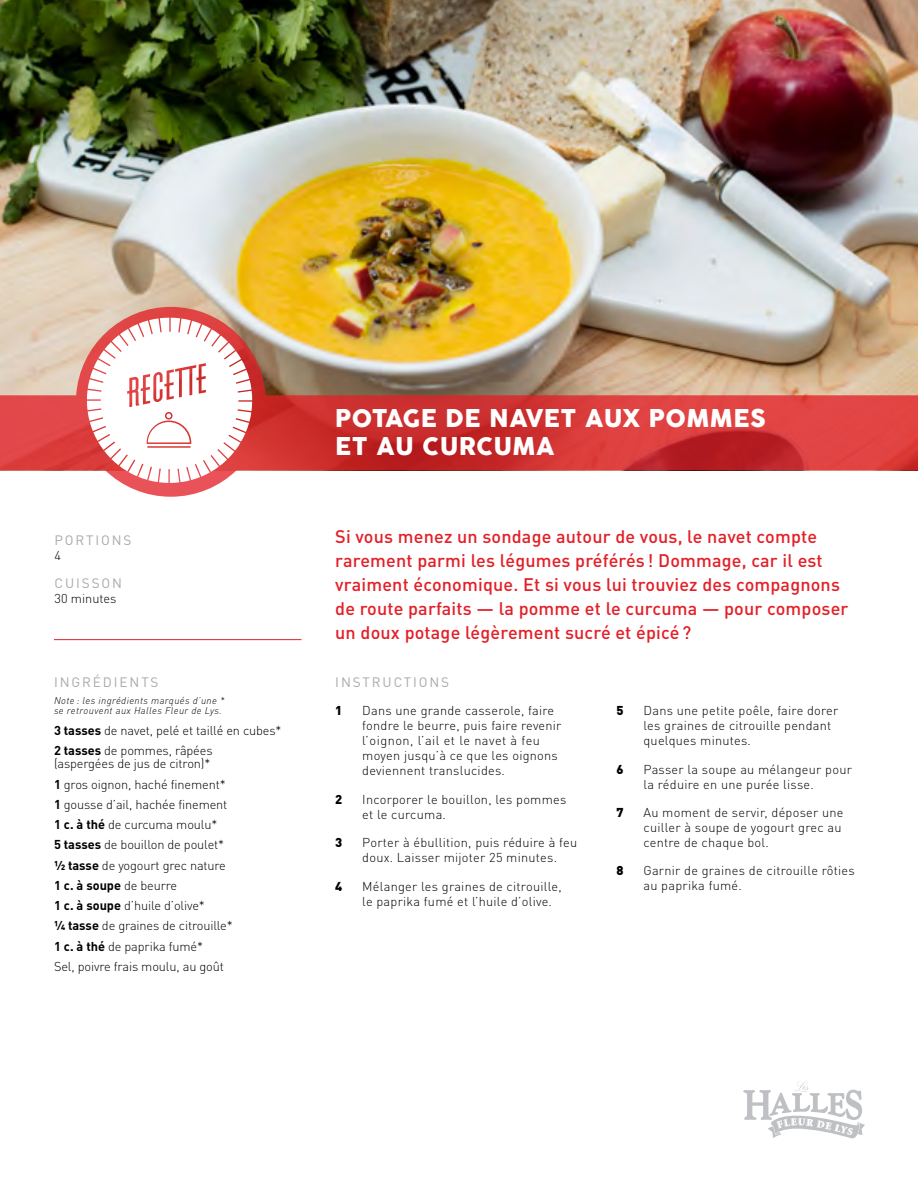
<style>
.page{position:relative;width:918px;height:1188px;background:#fff}
.page>*{position:absolute;margin:0;border:0;box-sizing:border-box;transform-origin:0 0}
.t1{font:24px/28.5px "COCOGOOSE";letter-spacing:.02em;color:#fff}
.t2{font:500 18px/24px "DINOT";letter-spacing:.01em;color:#e31f27}
.t3{font:13.5px "DINOT";letter-spacing:.14em;color:#a7a9ac}
.t4{font:300 12.75px/15px "DINOT";letter-spacing:.02em;color:#000}
.t5{font:300 12.75px/20.2px "DINOT";letter-spacing:-.01em;color:#000}
.t6{font:300 12.75px "DINOT";color:#000}
.t7{font:900 12.75px "DINOT";color:#000}
.t8{font:italic 300 9.75px/10.5px "DINOT";letter-spacing:.04em;color:#000}
.s1{font-weight:700}
</style>
<div class="page">
<img style="left:0;top:0;width:918px;height:307px">
<img style="left:0;top:307px;width:918px;height:190px">
<svg style="left:743px;top:1081px;width:122px;height:57px"></svg>
<hr style="left:54px;top:639px;width:248px;height:1px;background:#e31f27">
<svg style="left:87px;top:318px;width:165px;height:165px"></svg>
<p class="t3" style="left:55px;top:531px;width:78px">PORTIONS</p>
<p class="t4" style="left:55px;top:547px;width:8px">4</p>
<p class="t3" style="left:55px;top:575px;width:69px">CUISSON</p>
<p class="t6" style="left:55px;top:591px;width:63px">30 minutes</p>
<p class="t3" style="left:54px;top:673px;width:106px">INGRÉDIENTS</p>
<p class="t8" style="left:54px;top:695px;width:172px">Note : les ingrédients marqués d’une * se retrouvent aux Halles Fleur de Lys.</p>
<p class="t5" style="left:54px;top:720px;width:229px"><span class="s1">3 tasses</span> de navet, pelé et taillé en cubes*<br><span class="s1">2 tasses</span> de pommes, râpées</p>
<p class="t5" style="left:54px;top:753px;width:180px">(aspergées de jus de citron)*<br><span class="s1">1</span> gros oignon, haché finement*<br><span class="s1">1</span> gousse d’ail, hachée finement<br><span class="s1">1 c. à thé</span> de curcuma moulu*<br><span class="s1">5 tasses</span> de bouillon de poulet* <span class="s1">½ tasse</span> de yogourt grec nature<br><span class="s1">1 c. à soupe</span> de beurre<br><span class="s1">1 c. à soupe</span> d’huile d’olive*<br><span class="s1">¼ tasse</span> de graines de citrouille*<br><span class="s1">1 c. à thé</span> de paprika fumé*<br>Sel, poivre frais moulu, au goût</p>
<h1 class="t1" style="left:335px;top:404px;width:432px">POTAGE DE NAVET AUX POMMES<br>ET AU CURCUMA</h1>
<p class="t2" style="left:335px;top:524px;width:515px">Si vous menez un sondage autour de vous, le navet compte rarement parmi les légumes préférés ! Dommage, car il est vraiment économique. Et si vous lui trouviez des compagnons de route parfaits — la pomme et le curcuma — pour composer un doux potage légèrement sucré et épicé ?</p>
<p class="t3" style="left:335px;top:673px;width:115px">INSTRUCTIONS</p>
<p class="t7" style="left:335px;top:702px;width:9px">1</p>
<p class="t4" style="left:362px;top:703px;width:201px">Dans une grande casserole, faire fondre le beurre, puis faire revenir l’oignon, l’ail et le navet à feu moyen jusqu’à ce que les oignons deviennent translucides.</p>
<p class="t7" style="left:335px;top:790px;width:9px">2</p>
<p class="t4" style="left:362px;top:791px;width:206px">Incorporer le bouillon, les pommes et le curcuma.</p>
<p class="t7" style="left:335px;top:834px;width:9px">3</p>
<p class="t4" style="left:362px;top:835px;width:216px">Porter à ébullition, puis réduire à feu doux. Laisser mijoter 25 minutes.</p>
<p class="t7" style="left:335px;top:877px;width:9px">4</p>
<p class="t4" style="left:362px;top:878px;width:201px">Mélanger les graines de citrouille, le paprika fumé et l’huile d’olive.</p>
<p class="t7" style="left:617px;top:702px;width:9px">5</p>
<p class="t4" style="left:644px;top:703px;width:196px">Dans une petite poêle, faire dorer les graines de citrouille pendant quelques minutes.</p>
<p class="t7" style="left:617px;top:760px;width:9px">6</p>
<p class="t4" style="left:644px;top:761px;width:210px">Passer la soupe au mélangeur pour la réduire en une purée lisse.</p>
<p class="t7" style="left:617px;top:804px;width:9px">7</p>
<p class="t4" style="left:644px;top:805px;width:202px">Au moment de servir, déposer une cuiller à soupe de yogourt grec au centre de chaque bol.</p>
<p class="t7" style="left:617px;top:862px;width:9px">8</p>
<p class="t4" style="left:644px;top:863px;width:213px">Garnir de graines de citrouille rôties au paprika fumé.</p>
</div>
